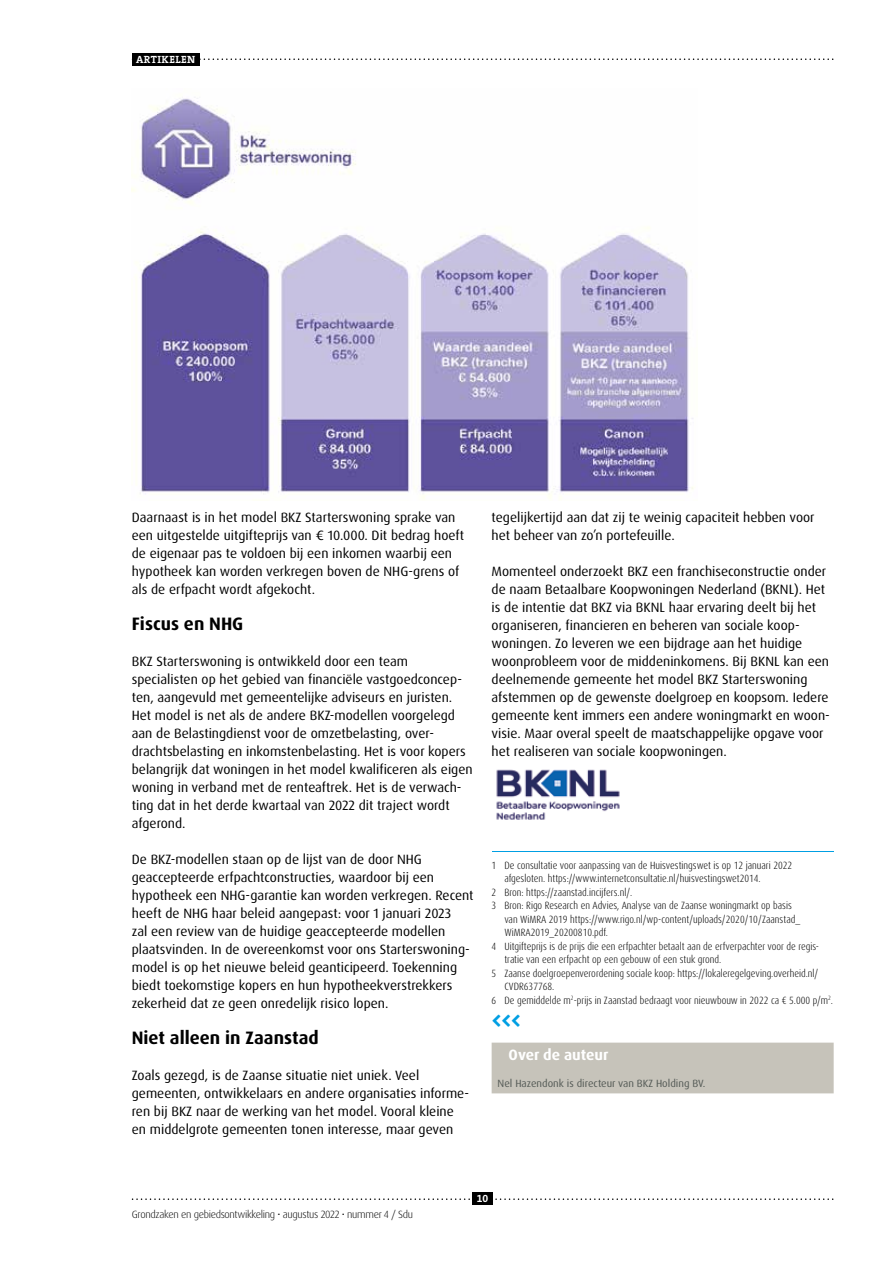
<style>
.page{position:relative;width:893px;height:1263px;background:#fff}
.page>*{position:absolute;margin:0;border:0;box-sizing:border-box;transform-origin:0 0}
.t1{font:700 18px "Dax OT";color:#000}
.t2{font:700 15px "Dax OT";color:#fff}
.t3{font:13.5px/18px "Dax OT";color:#000}
.t4{font:300 condensed 10.5px "Dax OT";color:#000}
.t5{font:300 10.5px "Dax OT";letter-spacing:-.03em;color:#000}
.t6{font:10.5px "Dax OT";color:#535955}
.t7{font:700 10.5px "The Serif B W7";letter-spacing:.045em;color:#fff}
</style>
<div class="page">
<hr style="left:492px;top:851px;width:341px;height:1px;background:#009fe3">
<img style="left:496px;top:769px;width:124px;height:51px">
<div style="left:492px;top:1043px;width:342px;height:50px;background:#c6c3ba"></div>
<img style="left:132px;top:98px;width:562px;height:401px">
<svg style="left:132px;top:1198px;width:701px;height:2px"></svg>
<div style="left:473px;top:1192px;width:20px;height:12px;background:#000"></div>
<svg style="left:199px;top:58px;width:634px;height:2px"></svg>
<div style="left:132px;top:54px;width:67px;height:12px;background:#000"></div>
<p class="t7" style="left:136px;top:53px;width:61px">ARTIKELEN</p>
<p class="t3" style="left:132px;top:508px;width:334px">Daarnaast is in het model BKZ Starterswoning sprake van een uitgestelde uitgifteprijs van € 10.000. Dit bedrag hoeft de eigenaar pas te voldoen bij een inkomen waarbij een hypotheek kan worden verkregen boven de NHG-grens of als de erfpacht wordt afgekocht.</p>
<h1 class="t1" style="left:132px;top:612px;width:113px">Fiscus en NHG</h1>
<p class="t3" style="left:132px;top:652px;width:342px">BKZ Starterswoning is ontwikkeld door een team specialisten op het gebied van financiële vastgoedconcep&shy;ten, aangevuld met gemeentelijke adviseurs en juristen.<br>Het model is net als de andere BKZ-modellen voorgelegd aan de Belastingdienst voor de omzetbelasting, over&shy;drachtsbelasting en inkomstenbelasting. Het is voor kopers belangrijk dat woningen in het model kwalificeren als eigen woning in verband met de renteaftrek. Het is de verwach&shy;ting dat in het derde kwartaal van 2022 dit traject wordt afgerond.</p>
<p class="t3" style="left:132px;top:850px;width:343px">De BKZ-modellen staan op de lijst van de door NHG<br>ge accepteerde erfpachtconstructies, waardoor bij een hypotheek een NHG-garantie kan worden verkregen. Recent heeft de NHG haar beleid aangepast: voor 1 januari 2023<br>zal een review van de huidige geaccepteerde modellen plaatsvinden. In de overeenkomst voor ons Starterswoning&shy;model is op het nieuwe beleid geanticipeerd. Toekenning biedt toekomstige kopers en hun hypotheekverstrekkers zekerheid dat ze geen onredelijk risico lopen.</p>
<h1 class="t1" style="left:132px;top:1026px;width:188px">Niet alleen in Zaanstad</h1>
<p class="t3" style="left:132px;top:1066px;width:339px">Zoals gezegd, is de Zaanse situatie niet uniek. Veel gemeenten, ontwikkelaars en andere organisaties informe&shy;ren bij BKZ naar de werking van het model. Vooral kleine en middelgrote gemeenten tonen interesse, maar geven</p>
<p class="t3" style="left:492px;top:508px;width:324px">tegelijkertijd aan dat zij te weinig capaciteit hebben voor het beheer van zo’n portefeuille.</p>
<p class="t3" style="left:492px;top:562px;width:340px">Momenteel onderzoekt BKZ een franchiseconstructie onder de naam Betaalbare Koopwoningen Nederland (BKNL). Het is de intentie dat BKZ via BKNL haar ervaring deelt bij het organiseren, financieren en beheren van sociale koop&shy;woningen. Zo leveren we een bijdrage aan het huidige woonprobleem voor de middeninkomens. Bij BKNL kan een deelnemende gemeente het model BKZ Starterswoning afstemmen op de gewenste doelgroep en koopsom. Iedere gemeente kent immers een andere woningmarkt en woon&shy;visie. Maar overal speelt de maatschappelijke opgave voor het realiseren van sociale koopwoningen.</p>
<p class="t4" style="left:492px;top:858px;width:302px">1 De consultatie voor aanpassing van de Huisvestingswet is op 12 januari 2022</p>
<p class="t4" style="left:504px;top:872px;width:258px">afgesloten. https://www.internetconsultatie.nl/huisvestingswet2014.</p>
<p class="t4" style="left:492px;top:885px;width:142px">2 Bron: https://zaanstad.incijfers.nl/.</p>
<p class="t4" style="left:492px;top:899px;width:302px">3 Bron: Rigo Research en Advies, Analyse van de Zaanse woningmarkt op basis</p>
<p class="t4" style="left:504px;top:912px;width:297px">van WiMRA 2019 https://www.rigo.nl/wp-content/uploads/2020/10/Zaanstad_</p>
<p class="t4" style="left:504px;top:926px;width:105px">WiMRA2019_20200810.pdf.</p>
<p class="t4" style="left:492px;top:939px;width:329px">4 Uitgifteprijs is de prijs die een erfpachter betaalt aan de erfverpachter voor de regis-</p>
<p class="t4" style="left:504px;top:953px;width:218px">tratie van een erfpacht op een gebouw of een stuk grond.</p>
<p class="t4" style="left:492px;top:966px;width:328px">5 Zaanse doelgroepenverordening sociale koop: https://lokaleregelgeving.overheid.nl/</p>
<p class="t4" style="left:504px;top:980px;width:52px">CVDR637768.</p>
<p class="t4" style="left:492px;top:993px;width:343px">6 De gemiddelde m<sup>2</sup>-prijs in Zaanstad bedraagt voor nieuwbouw in 2022 ca € 5.000 p/m<sup>2</sup>.</p>
<p class="t2" style="left:509px;top:1045px;width:101px">Over de auteur</p>
<p class="t6" style="left:498px;top:1077px;width:209px">Nel Hazendonk is directeur van BKZ Holding BV.</p>
<p class="t5" style="left:132px;top:1207px;width:283px">Grondzaken en gebiedsontwikkeling • augustus 2022 • nummer 4 / Sdu</p>
<p class="t7" style="left:477px;top:1191px;width:13px">10</p>
</div>
